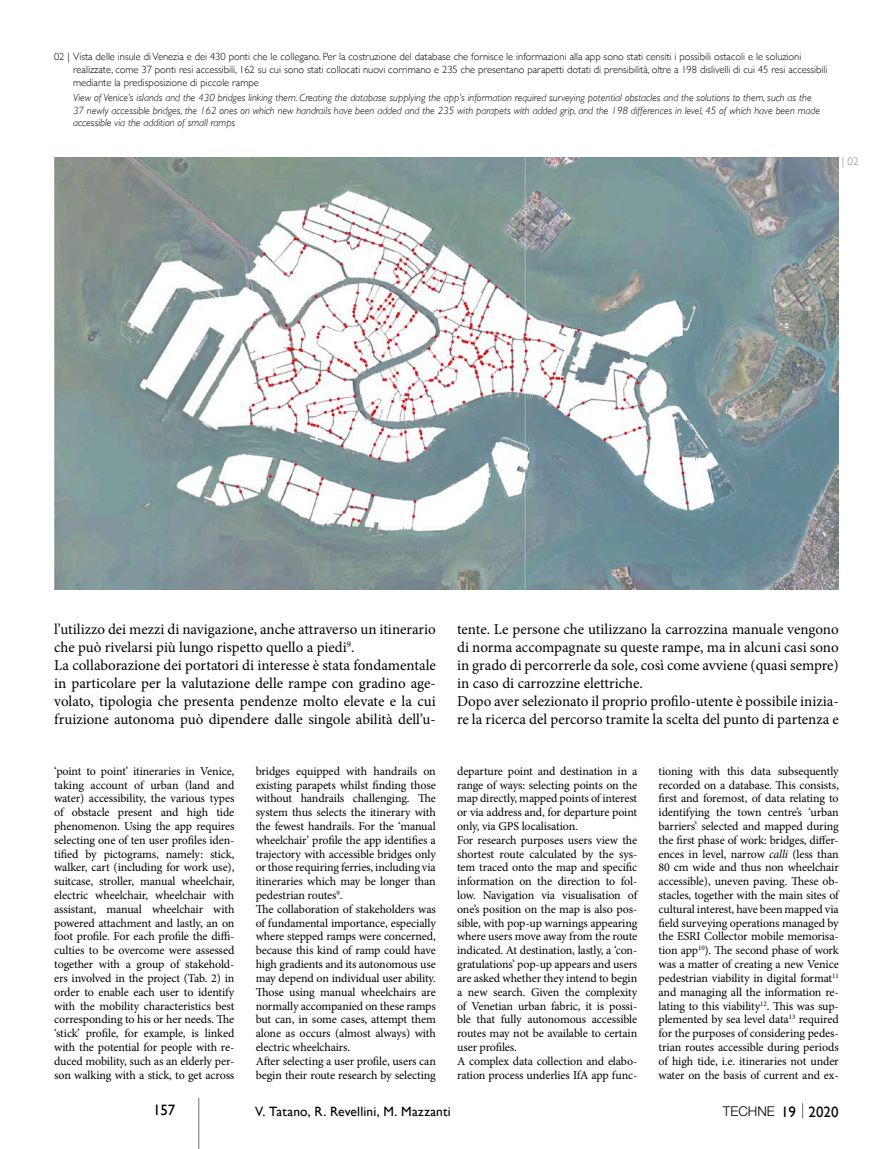
<style>
.page{position:relative;width:893px;height:1149px;background:#fff}
.page>*{position:absolute;margin:0;border:0;box-sizing:border-box;transform-origin:0 0}
.t1{font:15px/18px "Minion Pro";color:#000}
.t2{font:15px "Gill Sans";color:#000}
.t3{font:13.5px "Gill Sans";letter-spacing:.01em;color:#000}
.t4{font:300 13.5px "Helvetica Neue LT Std";color:#000}
.t5{font:12px/13.8px "Minion Pro";letter-spacing:-.01em;color:#000;text-align:justify}
.t6{font:300 11.25px "Gill Sans";color:#878786}
.t7{font:300 10.5px/12.8px "Gill Sans";color:#000}
.t8{font:italic 300 10.5px/12.8px "Gill Sans";color:#000}
.s1{font-style:italic}
.s2{font-family:"Gill Sans";font-weight:400;font-size:15px}
</style>
<div class="page">
<svg style="left:802px;top:1103px;width:1px;height:15px"></svg>
<hr style="left:198px;top:1097px;width:1px;height:51px;background:#6e6e6e">
<img style="left:54px;top:157px;width:784px;height:432px">
<p class="t7" style="left:73px;top:50px;width:756px;text-indent:-19px">02 | Vista delle insule di Venezia e dei 430 ponti che le collegano. Per la costruzione del database che fornisce le informazioni alla app sono stati censiti i possibili ostacoli e le soluzioni realizzate, come 37 ponti resi accessibili, 162 su cui sono stati collocati nuovi corrimano e 235 che presentano parapetti dotati di prensibilità, oltre a 198 dislivelli di cui 45 resi accessibili mediante la predisposizione di piccole rampe</p>
<p class="t8" style="left:73px;top:91px;width:748px">View of Venice’s islands and the 430 bridges linking them. Creating the database supplying the app’s information required surveying potential obstacles and the solutions to them, such as the<br>37 newly accessible bridges, the 162 ones on which new handrails have been added and the 235 with parapets with added grip, and the 198 differences in level, 45 of which have been made accessible via the addition of small ramps</p>
<p class="t6" style="left:842px;top:153px;width:18px">| 02</p>
<p class="t1" style="left:54px;top:620px;width:383px">l’utilizzo dei mezzi di navigazione, anche attraverso un itinerario che può rivelarsi più lungo rispetto quello a piedi<sup>9</sup>.<br>La collaborazione dei portatori di interesse è stata fondamentale in particolare per la valutazione delle rampe con gradino age&shy;volato, tipologia che presenta pendenze molto elevate e la cui fruizione autonoma può dipendere dalle singole abilità dell’u-</p>
<p class="t1" style="left:457px;top:620px;width:383px">tente. Le persone che utilizzano la carrozzina manuale vengono di norma accompagnate su queste rampe, ma in alcuni casi sono in grado di percorrerle da sole, così come avviene (quasi sempre) in caso di carrozzine elettriche.<br>Dopo aver selezionato il proprio profilo-utente è possibile inizia&shy;re la ricerca del percorso tramite la scelta del punto di partenza e</p>
<p class="t5" style="left:54px;top:763px;width:182px">‘point to point’ itineraries in Venice, taking account of urban (land and water) accessibility, the various types of obstacle present and high tide phenomenon. Using the app requires selecting one of ten user profiles iden&shy;tified by pictograms, namely: stick, walker, cart (including for work use), suitcase, stroller, manual wheelchair, electric wheelchair, wheelchair with assistant, manual wheelchair with powered attachment and lastly, an on foot profile. For each profile the diffi&shy;culties to be overcome were assessed together with a group of stakehold&shy;ers involved in the project (Tab. 2) in order to enable each user to identify with the mobility characteristics best corresponding to his or her needs. The ‘stick’ profile, for example, is linked with the potential for people with re&shy;duced mobility, such as an elderly per&shy;son walking with a stick, to get across</p>
<p class="t5" style="left:256px;top:763px;width:182px;text-align:left">bridges equipped with handrails on existing parapets whilst finding those without handrails challenging. The system thus selects the itinerary with the fewest handrails. For the ‘manual wheelchair’ profile the app identifies a trajectory with accessible bridges only or those requiring ferries, including via itineraries which may be longer than pedestrian routes<sup>9</sup>.<br>The collaboration of stakeholders was of fundamental importance, especially where stepped ramps were concerned, because this kind of ramp could have high gradients and its autonomous use may depend on individual user ability.<br>Those using manual wheelchairs are normally accompanied on these ramps but can, in some cases, attempt them alone as occurs (almost always) with electric wheelchairs.<br>After selecting a user profile, users can begin their route research by selecting</p>
<p class="t5" style="left:457px;top:763px;width:182px;text-align:left">departure point and destination in a range of ways: selecting points on the map directly, mapped points of interest or via address and, for departure point only, via GPS localisation.<br>For research purposes users view the shortest route calculated by the sys&shy;tem traced onto the map and specific information on the direction to fol&shy;low. Navigation via visualisation of one’s position on the map is also pos&shy;sible, with pop-up warnings appearing where users move away from the route indicated. At destination, lastly, a ‘con&shy;gratulations’ pop-up appears and users are asked whether they intend to begin a new search. Given the complexity of Venetian urban fabric, it is possi&shy;ble that fully autonomous accessible routes may not be available to certain user profiles.<br>A complex data collection and elabo&shy;ration process underlies IfA app func-</p>
<p class="t5" style="left:659px;top:763px;width:182px">tioning with this data subsequently recorded on a database. This consists, first and foremost, of data relating to identifying the town centre’s ‘urban barriers’ selected and mapped during the first phase of work: bridges, differ&shy;ences in level, narrow <span class="s1">calli</span> (less than 80 cm wide and thus non wheelchair accessible), uneven paving. These ob&shy;stacles, together with the main sites of cultural interest, have been mapped via field surveying operations managed by the ESRI Collector mobile memorisa&shy;tion app<sup>10</sup>). The second phase of work was a matter of creating a new Venice pedestrian viability in digital format<sup>11 </sup>and managing all the information re&shy;lating to this viability<sup>12</sup>. This was sup&shy;plemented by sea level data<sup>13</sup> required for the purposes of considering pedes&shy;trian routes accessible during periods of high tide, i.e. itineraries not under water on the basis of current and ex-</p>
<p class="t2" style="left:153px;top:1100px;width:24px">157</p>
<p class="t3" style="left:255px;top:1102px;width:197px">V. Tatano, R. Revellini, M. Mazzanti</p>
<p class="t4" style="left:723px;top:1102px;width:117px">TECHNE <span class="s2">19 2020</span></p>
</div>
